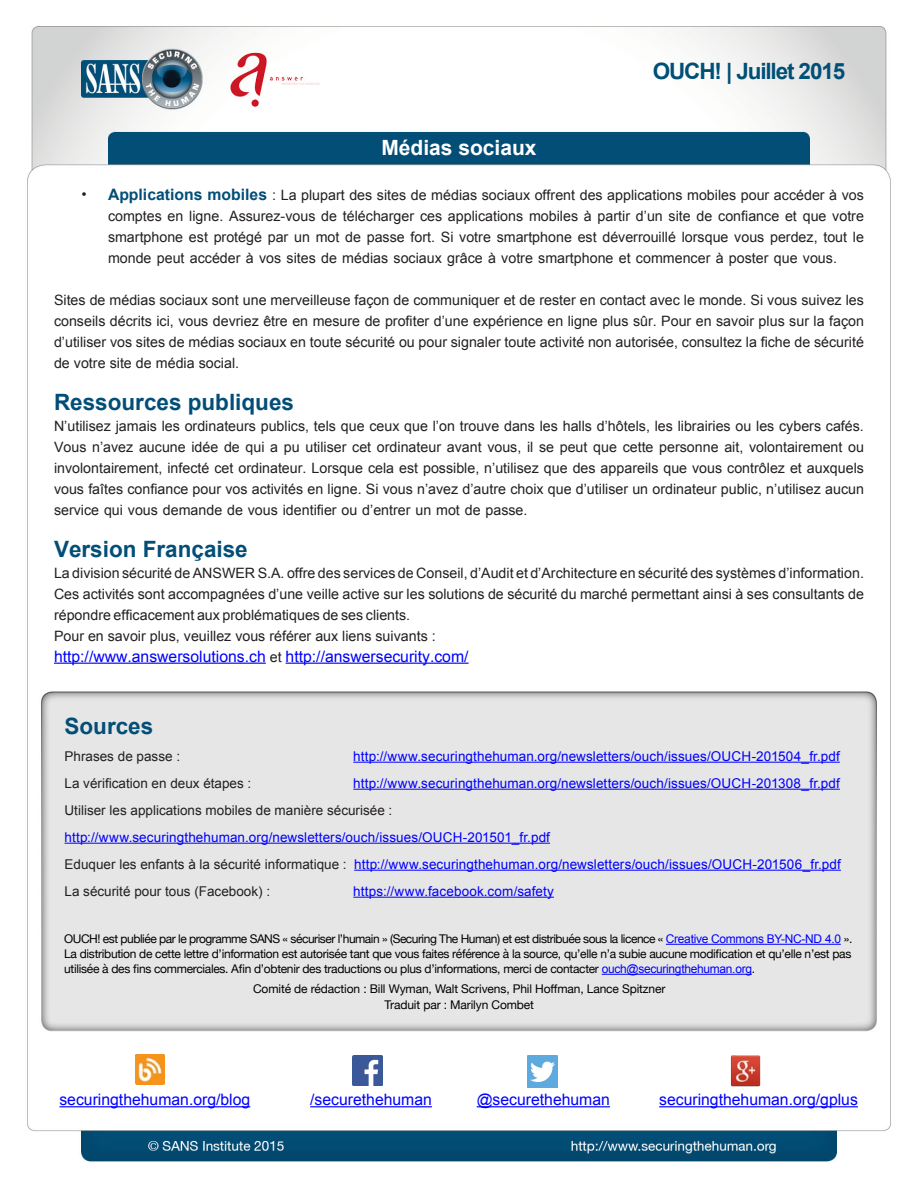
<style>
.page{position:relative;width:918px;height:1188px;background:#fff}
.page>*{position:absolute;margin:0;border:0;box-sizing:border-box;transform-origin:0 0}
.MainText{font:700 22.5px "Arial";color:#024e77}
.t1{font:700 22.5px "Arial";letter-spacing:-.05em;color:#004f77}
.t2{font:700 21px "Arial";color:#fff}
.t3{font:16.5px "Helvetica Neue";color:#231f20}
.MainText-2{font:15.75px "Arial";color:#00f}
.MainText-3{font:14.25px/21px "Arial";color:#231f20;text-align:justify}
.t4{font:13.5px "Arial";letter-spacing:.01em;color:#00f}
.t5{font:13.5px "Arial";color:#231f20}
.t6{font:12px/15px "Helvetica Neue";letter-spacing:-.01em;color:#000;text-align:justify}
.s1{font-weight:700;font-size:15.75px;color:#024e77}
.s2{font-size:14.25px;color:#231f20}
.s3{font-family:"Arial";color:#00f}
</style>
<div class="page">
<img style="left:27px;top:26px;width:864px;height:1136px">
<hr style="left:54px;top:663px;width:212px;height:1px;background:#00f">
<hr style="left:286px;top:663px;width:183px;height:1px;background:#00f">
<hr style="left:666px;top:944px;width:175px;height:1px;background:#00f">
<hr style="left:602px;top:974px;width:150px;height:1px;background:#00f">
<hr style="left:353px;top:762px;width:487px;height:1px;background:#00f">
<hr style="left:353px;top:789px;width:487px;height:1px;background:#00f">
<hr style="left:65px;top:843px;width:485px;height:1px;background:#00f">
<hr style="left:354px;top:870px;width:487px;height:1px;background:#00f">
<hr style="left:353px;top:897px;width:201px;height:1px;background:#00f">
<img style="left:135px;top:1054px;width:30px;height:30px">
<hr style="left:59px;top:1106px;width:191px;height:1px;background:#00f">
<img style="left:353px;top:1055px;width:29px;height:30px">
<hr style="left:310px;top:1106px;width:122px;height:1px;background:#00f">
<img style="left:527px;top:1055px;width:30px;height:32px">
<hr style="left:477px;top:1106px;width:133px;height:1px;background:#00f">
<img style="left:730px;top:1054px;width:30px;height:32px">
<hr style="left:659px;top:1106px;width:199px;height:1px;background:#00f">
<h1 class="t1" style="left:653px;top:56px;width:194px">OUCH! | Juillet 2015</h1>
<p class="t3" style="left:81px;top:182px;width:7px">•</p>
<h2 class="t2" style="left:381px;top:134px;width:157px">Médias sociaux</h2>
<p class="MainText-3" style="left:108px;top:184px;width:757px"><span class="s1">Applications mobiles</span> : La plupart des sites de médias sociaux offrent des applications mobiles pour accéder à vos</p>
<p class="MainText-3" style="left:108px;top:205px;width:757px">comptes en ligne. Assurez-vous de télécharger ces applications mobiles à partir ’d un site de confiance et que votre smartphone est protégé par un mot de passe fort. Si votre smartphone est déverrouillé lorsque vous perdez, tout le monde peut accéder à vos sites de médias sociaux grâce à votre smartphone et commencer à poster que vous.</p>
<p class="MainText-3" style="left:54px;top:289px;width:811px">Sites de médias sociaux sont une merveilleuse façon de communiquer et de rester en contact avec le monde. Si vous suivez les conseils décrits ici, vous devriez être en mesure de profiter ’d une expérience en ligne plus sûr. Pour en savoir plus sur la façon ’d utiliser vos sites de médias sociaux en toute sécurité ou pour signaler toute activité non autorisée, consultez la fiche de sécurité de votre site de média social.</p>
<p class="MainText" style="left:54px;top:387px;width:242px">Ressources publiques</p>
<p class="MainText-3" style="left:54px;top:415px;width:812px">N’utilisez jamais les ordinateurs publics, tels que ceux que ’l on trouve dans les halls ’d hôtels, les librairies ou les cybers cafés.<br>Vous ’n avez aucune idée de qui a pu utiliser cet ordinateur avant vous, il se peut que cette personne ait, volontairement ou involontairement, infecté cet ordinateur. Lorsque cela est possible ’n, utilisez que des appareils que vous contrôlez et auxquels vous faîtes confiance pour vos activités en ligne. Si vous ’n avez ’d autre choix que ’d utiliser un ordinateur public ’n, utilisez aucun service qui vous demande de vous identifier ou ’d entrer un mot de passe.</p>
<p class="MainText" style="left:54px;top:534px;width:195px">Version Française</p>
<p class="MainText-3" style="left:54px;top:562px;width:812px">La division sécurité de ANSWER S A. . offre des services de Conseil ’d, Audit et ’d Architecture en sécurité des systèmes ’d information.<br>Ces activités sont accompagnées ’d une veille active sur les solutions de sécurité du marché permettant ainsi à ses consultants de répondre efficacement aux problématiques de ses clients.</p>
<p class="MainText-3" style="left:54px;top:625px;width:383px">Pour en savoir plus, veuillez vous référer aux liens suivants :</p>
<p class="MainText-2" style="left:54px;top:646px;width:416px">http://www.answersolutions.ch <span class="s2">et</span> http://answersecurity.com/</p>
<p class="MainText" style="left:65px;top:711px;width:90px">Sources</p>
<p class="t5" style="left:65px;top:747px;width:117px">Phrases de passe :</p>
<p class="t4" style="left:353px;top:747px;width:488px">http://www.securingthehuman.org/newsletters/ouch/issues/OUCH-201504_ .f r pdf</p>
<p class="t5" style="left:65px;top:774px;width:188px">La vérification en deux étapes :</p>
<p class="t5" style="left:65px;top:801px;width:329px">Utiliser les applications mobiles de manière sécurisée :</p>
<p class="t4" style="left:65px;top:828px;width:487px">http://www.securingthehuman.org/newsletters/ouch/issues/OUCH-201501_ .f r pdf</p>
<p class="t4" style="left:354px;top:855px;width:488px">http://www.securingthehuman.org/newsletters/ouch/issues/OUCH-201506_ .f r pdf</p>
<p class="t4" style="left:353px;top:774px;width:488px">http://www.securingthehuman.org/newsletters/ouch/issues/OUCH-201308_ .f r pdf</p>
<p class="t5" style="left:65px;top:855px;width:284px">Eduquer les enfants laà sécurité informatique :</p>
<p class="t5" style="left:65px;top:882px;width:207px">La sécurité pour tous (Facebook) :</p>
<p class="t4" style="left:353px;top:882px;width:202px">https://www.facebook.com/safety</p>
<p class="t6" style="left:64px;top:932px;width:790px">OUCH! est publiée par le programme SANS « sécuriser ’l humain » (Securing The Human) et est distribuée sous la licence « <span class="s3">Creative Commons BY-NC-ND 4.0</span> .« La distribution de cette lettre ’d information est autorisée tant que vous faites référence à la source, qu’elle a’n subie aucune modification et qu’elle ’n est pas utilisée à des fins commerciales. Afin ’d obtenir des traductions ou plus ’d informations, merci de contacter <span class="s3">ouch@securingthehuman.org</span>.</p>
<p class="t6" style="left:253px;top:981px;width:414px">Comité de rédaction : Bill Wyman, Walt Scrivens, Phil Hoffman, Lance Spitzner</p>
<p class="t6" style="left:385px;top:998px;width:151px">Traduit par : Marilyn Combet</p>
<p class="MainText-2" style="left:59px;top:1089px;width:192px">securingthehuman.org/blog</p>
<p class="MainText-2" style="left:310px;top:1089px;width:123px">/securethehuman</p>
<p class="MainText-2" style="left:477px;top:1089px;width:135px">@securethehuman</p>
<p class="MainText-2" style="left:659px;top:1089px;width:200px">securingthehuman.org/gplus</p>
</div>
